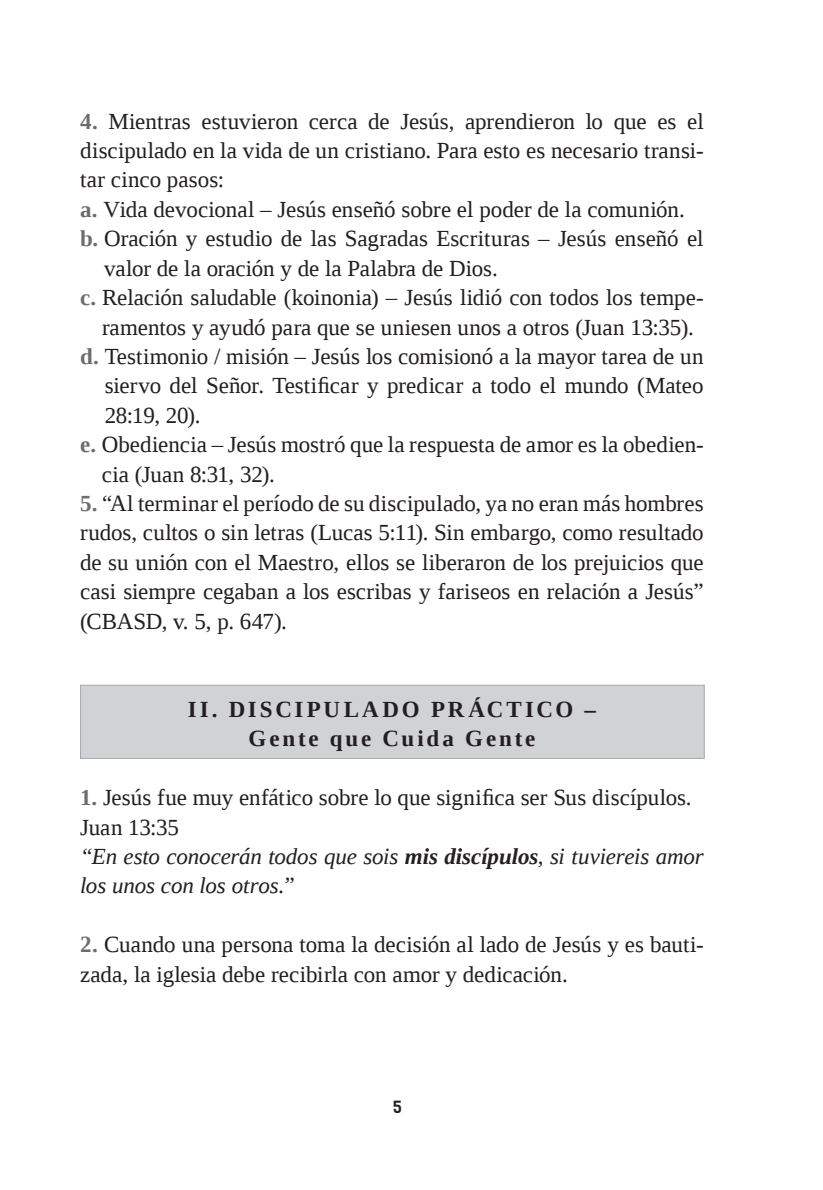
<style>
.page{position:relative;width:823px;height:1190px;background:#fff}
.page>*{position:absolute;margin:0;border:0;box-sizing:border-box;transform-origin:0 0}
.t1{font:23px/29.4px "Liberation Serif";color:#231f20}
.t2{font:700 23px/29.4px "Liberation Serif";letter-spacing:.125em;color:#231f20;text-align:center}
.t3{font:700 16px "Kelson";color:#231f20}
.s1{font-weight:700;color:#6c6d70}
.s2{font-style:italic}
.s3{font-weight:700;font-style:italic}
</style>
<div class="page">
<div style="left:80px;top:684px;width:625px;height:75px;background:#d1d2d4;border:1px solid #a8a9ad"></div>
<p class="t1" style="left:80px;top:106px;width:625px"><span class="s1">4.</span> Mientras estuvieron cerca de Jesús, aprendieron lo que es el</p>
<p class="t1" style="left:80px;top:136px;width:625px">discipulado en la vida de un cristiano. Para esto es necesario transi-</p>
<p class="t1" style="left:80px;top:165px;width:146px">tar cinco pasos:</p>
<p class="t1" style="left:80px;top:194px;width:606px"><span class="s1">a.</span> Vida devocional – Jesús enseñó sobre el poder de la comunión.</p>
<p class="t1" style="left:80px;top:224px;width:625px"><span class="s1">b.</span> Oración y estudio de las Sagradas Escrituras – Jesús enseñó el</p>
<p class="t1" style="left:104px;top:253px;width:395px">valor de la oración y de la Palabra de Dios.</p>
<p class="t1" style="left:80px;top:283px;width:625px"><span class="s1">c.</span> Relación saludable (koinonia) – Jesús lidió con todos los tempe-</p>
<p class="t1" style="left:102px;top:312px;width:593px">ramentos y ayudó para que se uniesen unos a otros (Juan 13:35).</p>
<p class="t1" style="left:80px;top:341px;width:625px"><span class="s1">d.</span> Testimonio / misión – Jesús los comisionó a la mayor tarea de un</p>
<p class="t1" style="left:105px;top:371px;width:600px">siervo del Señor. Testificar y predicar a todo el mundo (Mateo</p>
<p class="t1" style="left:105px;top:400px;width:97px">28:19, 20).</p>
<p class="t1" style="left:80px;top:429px;width:625px"><span class="s1">e.</span> Obediencia – Jesús mostró que la respuesta de amor es la obedien-</p>
<p class="t1" style="left:102px;top:459px;width:175px">cia (Juan 8:31, 32).</p>
<p class="t1" style="left:80px;top:488px;width:625px;text-align:justify"><span class="s1">5.</span> “Al terminar el período de su discipulado, ya no eran más hombres rudos, cultos o sin letras (Lucas 5:11). Sin embargo, como resultado de su unión con el Maestro, ellos se liberaron de los prejuicios que casi siempre cegaban a los escribas y fariseos en relación a Jesús” (CBASD, v. 5, p. 647).</p>
<p class="t2" style="left:188px;top:694px;width:410px">II. DISCIPULADO PRÁCTICO –<br>Gente que Cuida Gente</p>
<p class="t1" style="left:80px;top:782px;width:625px"><span class="s1">1.</span> Jesús fue muy enfático sobre lo que significa ser Sus discípulos.<br>Juan 13:35<br><span class="s2">“En esto conocerán todos que sois</span> <span class="s3">mis discípulos</span><span class="s2">, si tuviereis amor los unos con los otros.”</span></p>
<p class="t1" style="left:80px;top:929px;width:625px"><span class="s1">2.</span> Cuando una persona toma la decisión al lado de Jesús y es bauti&shy;zada, la iglesia debe recibirla con amor y dedicación.</p>
<p class="t3" style="left:393px;top:1095px;width:10px">5</p>
</div>
